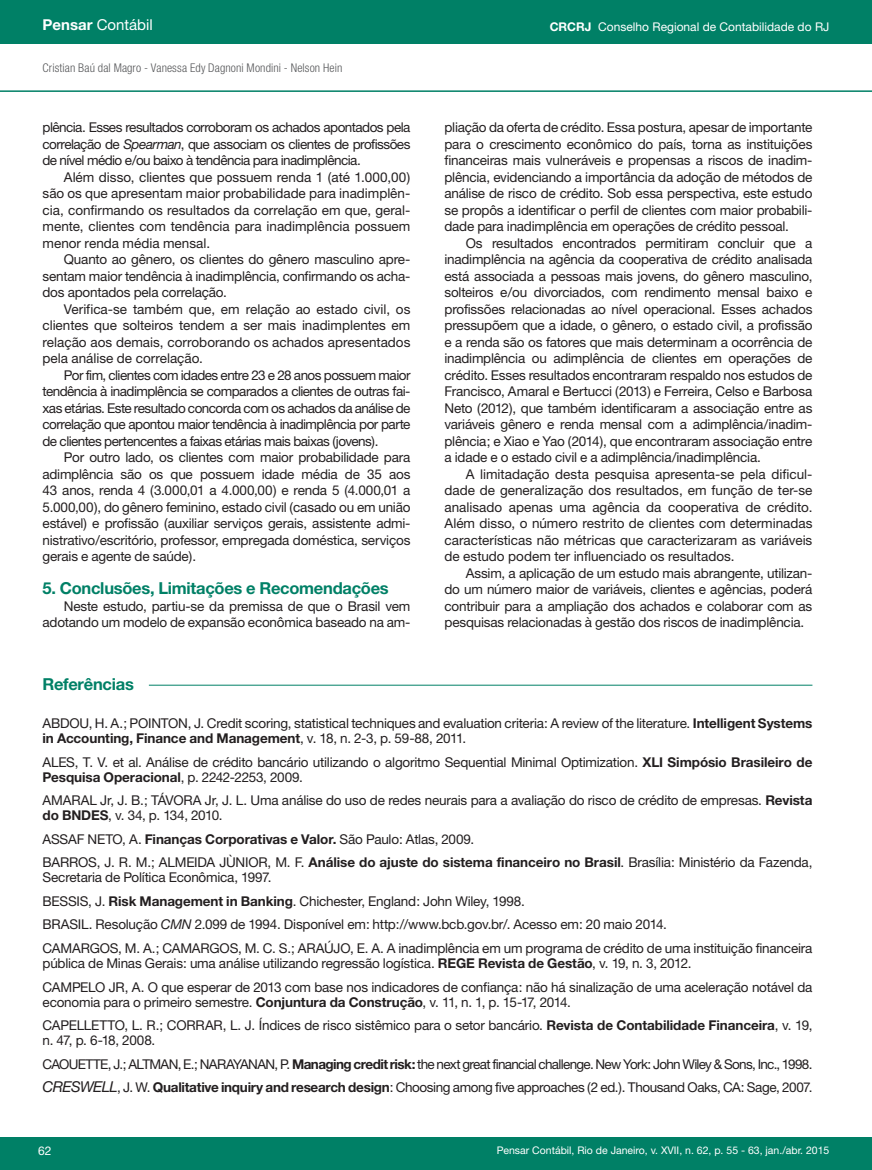
<style>
.page{position:relative;width:872px;height:1170px;background:#fff}
.page>*{position:absolute;margin:0;border:0;box-sizing:border-box;transform-origin:0 0}
.t1{font:700 16.5px "Helvetica Neue";letter-spacing:-.015em;color:#008066}
.t2{font:15px "Helvetica Neue";color:#fff}
.t3{font:13.5px/16.5px "Helvetica Neue";letter-spacing:-.015em;color:#231f20;text-align:justify}
.t4{font:13.5px/23.5px "Helvetica Neue";letter-spacing:-.045em;color:#231f20}
.t5{font:300 condensed 12px "Helvetica Neue";letter-spacing:.01em;color:#57585a}
.t6{font:12px "Helvetica Neue";color:#fff}
.t7{font:10.5px "Helvetica Neue";color:#fff}
.s1{font-weight:700}
.s2{font-style:italic}
.s3{font-style:italic;font-size:15px}
</style>
<div class="page">
<div style="left:0;top:0;width:872px;height:44px;background:#008066"></div>
<hr style="left:0;top:90px;width:872px;height:2px;background:#008066">
<div style="left:0;top:1137px;width:872px;height:32px;background:#008066"></div>
<hr style="left:149px;top:684px;width:663px;height:1px;background:#008066">
<p class="t2" style="left:43px;top:16px;width:112px"><span class="s1">Pensar</span> Contábil</p>
<p class="t6" style="left:550px;top:19px;width:281px"><span class="s1">CRCRJ</span> Conselho Regional de Contabilidade do RJ</p>
<p class="t5" style="left:43px;top:61px;width:301px">Cristian Baú dal Magro - Vanessa Edy Dagnoni Mondini - Nelson Hein</p>
<p class="t3" style="left:43px;top:119px;width:369px">plência. Esses resultados corroboram os achados apontados pela correlação de <span class="s2">Spearman</span>, que associam os clientes de profissões de nível médio e/ou baixo à tendência para inadimplência.</p>
<p class="t3" style="left:43px;top:168px;width:369px;text-indent:21px">Além disso, clientes que possuem renda 1 (até 1.000,00) são os que apresentam maior probabilidade para inadimplên&shy;cia, confirmando os resultados da correlação em que, geral&shy;mente, clientes com tendência para inadimplência possuem menor renda média mensal.</p>
<p class="t3" style="left:43px;top:251px;width:369px;text-indent:21px">Quanto ao gênero, os clientes do gênero masculino apre&shy;sentam maior tendência à inadimplência, confirmando os acha&shy;dos apontados pela correlação.</p>
<p class="t3" style="left:43px;top:300px;width:369px;text-indent:21px">Verifica-se também que, em relação ao estado civil, os clientes que solteiros tendem a ser mais inadimplentes em relação aos demais, corroborando os achados apresentados pela análise de correlação.</p>
<p class="t3" style="left:43px;top:366px;width:369px;text-indent:21px">Por fim, clientes com idades entre 23 e 28 anos possuem maior tendência à inadimplência se comparados a clientes de outras fai&shy;xas etárias. Este resultado concorda com os achados da análise de correlação que apontou maior tendência à inadimplência por parte de clientes pertencentes a faixas etárias mais baixas (jovens).</p>
<p class="t3" style="left:43px;top:449px;width:369px;text-indent:21px">Por outro lado, os clientes com maior probabilidade para adimplência são os que possuem idade média de 35 aos 43 anos, renda 4 (3.000,01 a 4.000,00) e renda 5 (4.000,01 a 5.000,00), do gênero feminino, estado civil (casado ou em união estável) e profissão (auxiliar serviços gerais, assistente admi&shy;nistrativo/escritório, professor, empregada doméstica, serviços gerais e agente de saúde).</p>
<p class="t1" style="left:43px;top:578px;width:348px">5. Conclusões, Limitações e Recomendações</p>
<p class="t3" style="left:43px;top:597px;width:369px;text-align:right">Neste estudo, partiu-se da premissa de que o Brasil vem adotando um modelo de expansão econômica baseado na am-</p>
<p class="t3" style="left:444px;top:119px;width:369px">pliação da oferta de crédito. Essa postura, apesar de importante para o crescimento econômico do país, torna as instituições financeiras mais vulneráveis e propensas a riscos de inadim&shy;plência, evidenciando a importância da adoção de métodos de análise de risco de crédito. Sob essa perspectiva, este estudo se propôs a identificar o perfil de clientes com maior probabili&shy;dade para inadimplência em operações de crédito pessoal.</p>
<p class="t3" style="left:444px;top:234px;width:369px;text-indent:21px">Os resultados encontrados permitiram concluir que a inadimplência na agência da cooperativa de crédito analisada está associada a pessoas mais jovens, do gênero masculino, solteiros e/ou divorciados, com rendimento mensal baixo e profissões relacionadas ao nível operacional. Esses achados pressupõem que a idade, o gênero, o estado civil, a profissão e a renda são os fatores que mais determinam a ocorrência de inadimplência ou adimplência de clientes em operações de crédito. Esses resultados encontraram respaldo nos estudos de Francisco, Amaral e Bertucci (2013) e Ferreira, Celso e Barbosa Neto (2012), que também identificaram a associação entre as variáveis gênero e renda mensal com a adimplência/inadim&shy;plência; e Xiao e Yao (2014), que encontraram associação entre a idade e o estado civil e a adimplência/inadimplência.</p>
<p class="t3" style="left:444px;top:465px;width:369px;text-indent:21px">A limitadação desta pesquisa apresenta-se pela dificul&shy;dade de generalização dos resultados, em função de ter-se analisado apenas uma agência da cooperativa de crédito.<br>Além disso, o número restrito de clientes com determinadas características não métricas que caracterizaram as variáveis de estudo podem ter influenciado os resultados.</p>
<p class="t3" style="left:444px;top:564px;width:369px;text-indent:21px">Assim, a aplicação de um estudo mais abrangente, utilizan&shy;do um número maior de variáveis, clientes e agências, poderá contribuir para a ampliação dos achados e colaborar com as pesquisas relacionadas à gestão dos riscos de inadimplência.</p>
<p class="t1" style="left:43px;top:673px;width:93px">Referências</p>
<p class="t3" style="left:43px;top:715px;width:771px;line-height:15px">ABDOU, H. A.; POINTON, J. Credit scoring, statistical techniques and evaluation criteria: A review of the literature. <span class="s1">Intelligent Systems in Accounting, Finance and Management</span>, v. 18, n. 2-3, p. 59-88, 2011.</p>
<p class="t3" style="left:43px;top:754px;width:771px;line-height:15px">ALES, T. V. et al. Análise de crédito bancário utilizando o algoritmo Sequential Minimal Optimization. <span class="s1">XLI Simpósio Brasileiro de<br>Pesquisa Operacional</span>, p. 2242-2253, 2009.</p>
<p class="t3" style="left:43px;top:792px;width:771px;line-height:15px">AMARAL Jr, J. B.; TÁVORA Jr, J. L. Uma análise do uso de redes neurais para a avaliação do risco de crédito de empresas. <span class="s1">Revista do BNDES</span>, v. 34, p. 134, 2010.</p>
<p class="t3" style="left:43px;top:827px;width:771px;line-height:23.5px">ASSAF NETO, A. <span class="s1">Finanças Corporativas e Valor.</span> São Paulo: Atlas, 2009.<br>BARROS, J. R. M.; ALMEIDA JÙNIOR, M. F. <span class="s1">Análise do ajuste do sistema financeiro no Brasil</span>. Brasília: Ministério da Fazenda,</p>
<p class="t3" style="left:43px;top:865px;width:771px;line-height:23.5px;text-align:left">Secretaria de Política Econômica, 1997.<br>BESSIS, J. <span class="s1">Risk Management in Banking</span>. Chichester, England: John Wiley, 1998.<br>BRASIL. Resolução <span class="s2">CMN</span> 2.099 de 1994. Disponível em: http://www.bcb.gov.br/. Acesso em: 20 maio 2014.<br>CAMARGOS, M. A.; CAMARGOS, M. C. S.; ARAÚJO, E. A. A inadimplência em um programa de crédito de uma instituição financeira</p>
<p class="t3" style="left:43px;top:951px;width:771px;line-height:23.5px">pública de Minas Gerais: uma análise utilizando regressão logística. <span class="s1">REGE Revista de Gestão</span>, v. 19, n. 3, 2012.<br>CAMPELO JR, A. O que esperar de 2013 com base nos indicadores de confiança: não há sinalização de uma aceleração notável da</p>
<p class="t3" style="left:43px;top:989px;width:771px;line-height:23.5px">economia para o primeiro semestre. <span class="s1">Conjuntura da Construção</span>, v. 11, n. 1, p. 15-17, 2014.<br>CAPELLETTO, L. R.; CORRAR, L. J. Índices de risco sistêmico para o setor bancário. <span class="s1">Revista de Contabilidade Financeira</span>, v. 19,</p>
<p class="t4" style="left:43px;top:1028px;width:771px">n. 47, p. 6-18, 2008.<br>CAOUETTE, J.; ALTMAN, E.; NARAYANAN, P. <span class="s1">Managing credit risk:</span> the next great financial challenge. New York: John Wiley &amp; Sons, Inc., 1998.<br><span class="s3">CRESWELL</span>, J. W. <span class="s1">Qualitative inquiry and research design</span>: Choosing among five approaches (2 ed.). Thousand Oaks, CA: Sage, 2007.</p>
<p class="t6" style="left:38px;top:1142px;width:15px">62</p>
<p class="t7" style="left:497px;top:1144px;width:334px">Pensar Contábil, Rio de Janeiro, v. XVII, n. 62, p. 55 - 63, jan./abr. 2015</p>
</div>
